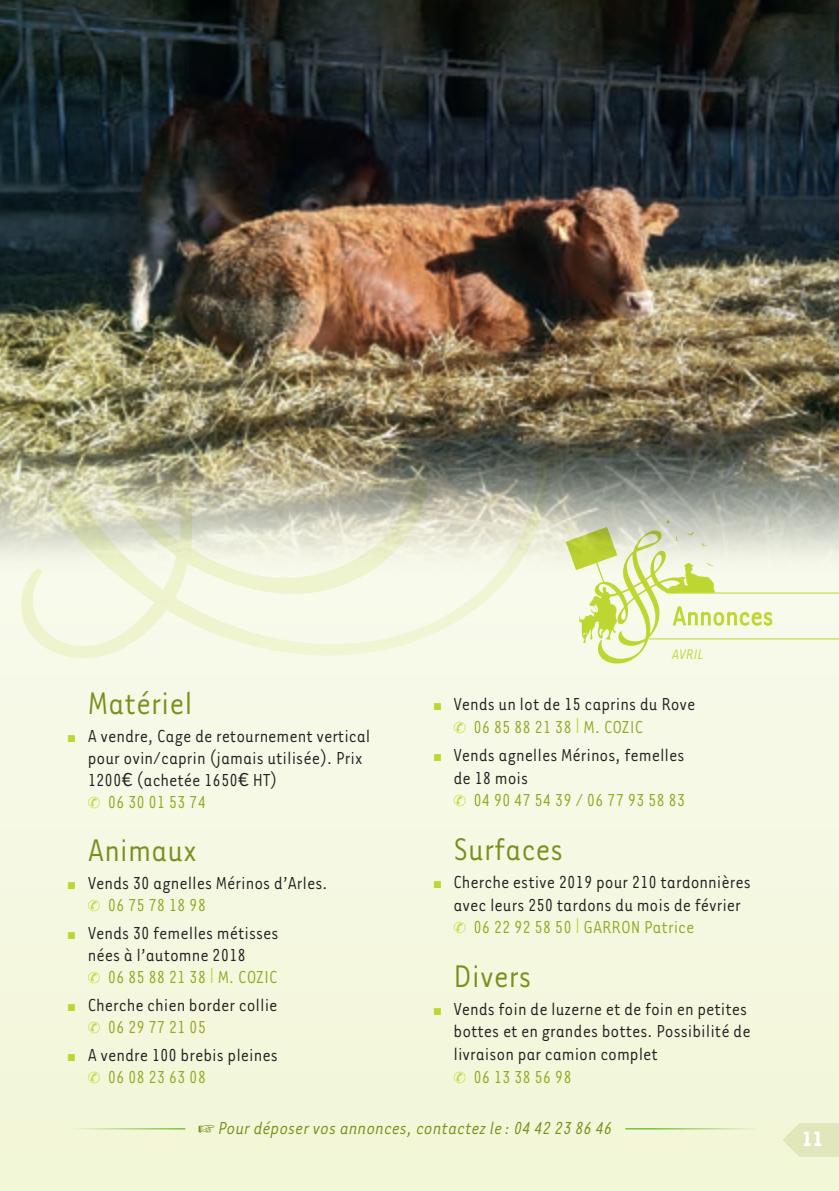
<style>
.page{position:relative;width:839px;height:1191px;background:#fff}
.page>*{position:absolute;margin:0;border:0;box-sizing:border-box;transform-origin:0 0}
.t1{font:36px "Tarzana Narrow";color:#7a8f1c}
.t2{font:700 24px "Tarzana Narrow";color:#fff}
.t3{font:20px/22px "Tarzana Narrow";color:#231f20}
.t4{font:20px "Tarzana Narrow";color:#93a924}
.t5{font:italic 20px "Tarzana Narrow";color:#7a8f1c}
.t6{font:italic 16px "Tarzana Narrow";color:#bed630}
.s1{color:#bed630}
.s2{font-family:"Signika";font-weight:300}
.s3{color:#93a924}
</style>
<div class="page">
<div style="left:0;top:0;width:839px;height:1190px;background:#f5f8e1"></div>
<svg style="left:579px;top:580px;width:260px;height:83px"></svg>
<svg style="left:782px;top:1123px;width:57px;height:33px"></svg>
<hr style="left:54px;top:1128px;width:131px;height:1px;background:#79c142">
<hr style="left:625px;top:1128px;width:132px;height:1px;background:#79c142">
<img style="left:0;top:0;width:839px;height:580px">
<h1 class="t1" style="left:88px;top:682px;width:106px">Matériel</h1>
<p class="t3" style="left:68px;top:724px;width:304px"><span class="s1">■</span> A vendre, Cage de retournement vertical</p>
<p class="t3" style="left:88px;top:746px;width:276px">pour ovin/caprin (jamais utilisée). Prix</p>
<p class="t3" style="left:88px;top:768px;width:191px">1200<span class="s2">€</span> (achetée 1650<span class="s2">€</span> HT)</p>
<p class="t4" style="left:108px;top:790px;width:100px">06 30 01 53 74</p>
<h1 class="t1" style="left:88px;top:828px;width:110px">Animaux</h1>
<p class="t3" style="left:108px;top:871px;width:222px;text-indent:-40px"><span class="s1">■</span> Vends 30 agnelles Mérinos d’Arles.<br><span class="s3">06 75 78 18 98</span></p>
<p class="t3" style="left:88px;top:920px;width:192px;text-indent:-20px"><span class="s1">■</span> Vends 30 femelles métisses nées à l’automne 2018</p>
<p class="t4" style="left:108px;top:964px;width:171px">06 85 88 21 38 <span class="s1">|</span>M. COZIC</p>
<p class="t3" style="left:108px;top:992px;width:171px;text-indent:-40px"><span class="s1">■</span> Cherche chien border collie<br><span class="s3">06 29 77 21 05</span></p>
<p class="t3" style="left:108px;top:1042px;width:172px;text-indent:-40px"><span class="s1">■</span> A vendre 100 brebis pleines<br><span class="s3">06 08 23 63 08</span></p>
<p class="t6" style="left:672px;top:644px;width:33px">AVRIL</p>
<p class="t3" style="left:473px;top:692px;width:224px;line-height:22.6px;text-indent:-40px"><span class="s1">■</span> Vends un lot de 15 caprins du Rove<br><span class="s3">06 85 88 21 38</span> <span class="s1">|</span><span class="s3">M. COZIC</span></p>
<p class="t3" style="left:454px;top:743px;width:233px;line-height:22.6px;text-indent:-20px"><span class="s1">■</span> Vends agnelles Mérinos, femelles de 18 mois</p>
<p class="t4" style="left:473px;top:788px;width:213px">04 90 47 54 39 / 06 77 93 58 83</p>
<h1 class="t1" style="left:453px;top:827px;width:111px">Surfaces</h1>
<p class="t3" style="left:434px;top:870px;width:319px"><span class="s1">■</span> Cherche estive 2019 pour 210 tardonnières</p>
<p class="t3" style="left:454px;top:892px;width:289px">avec leurs 250 tardons du mois de février</p>
<p class="t4" style="left:473px;top:915px;width:223px">06 22 92 58 50 <span class="s1">|</span> GARRON Patrice</p>
<h1 class="t1" style="left:453px;top:954px;width:80px">Divers</h1>
<p class="t3" style="left:454px;top:996px;width:299px;line-height:22.6px;text-indent:-20px"><span class="s1">■</span> Vends foin de luzerne et de foin en petites bottes et en grandes bottes. Possibilité de livraison par camion complet</p>
<p class="t4" style="left:473px;top:1064px;width:100px">06 13 38 56 98</p>
<p class="t5" style="left:219px;top:1116px;width:395px">Pour déposer vos annonces, contactez le : 04 42 23 86 46</p>
<p class="t2" style="left:802px;top:1123px;width:23px">11</p>
</div>
